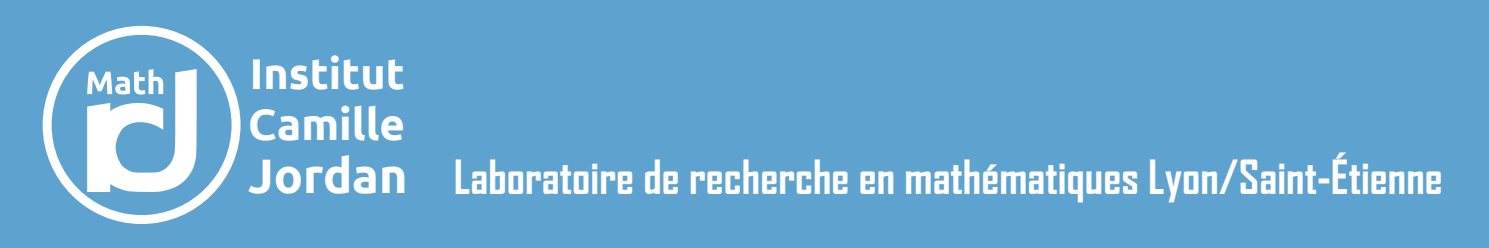
<style>
.page{position:relative;width:1489px;height:248px;background:#fff}
.page>*{position:absolute;margin:0;border:0;box-sizing:border-box;transform-origin:0 0}
.t1{font:700 45px "Agency FB";color:#fff}
.t2{font:700 44px "Ubuntu";color:#fff}
.t3{font:700 43px "Ubuntu";color:#fff}
.s1{font-family:"Ubuntu";font-size:48.25px}
</style>
<div class="page">
<div style="left:0;top:0;width:1488px;height:248px;background:#5ea3d0"></div>
<svg style="left:43px;top:26px;width:197px;height:198px"></svg>
<svg style="left:87px;top:69px;width:110px;height:123px"></svg>
<p class="t3" style="left:250px;top:47px;width:156px">Institut</p>
<p class="t2" style="left:248px;top:98px;width:159px">Camille</p>
<p class="t1" style="left:248px;top:149px;width:1195px"><span class="s1">Jordan</span> Laboratoire de recherche en mathématiques Lyon/Saint-Étienne</p>
</div>
